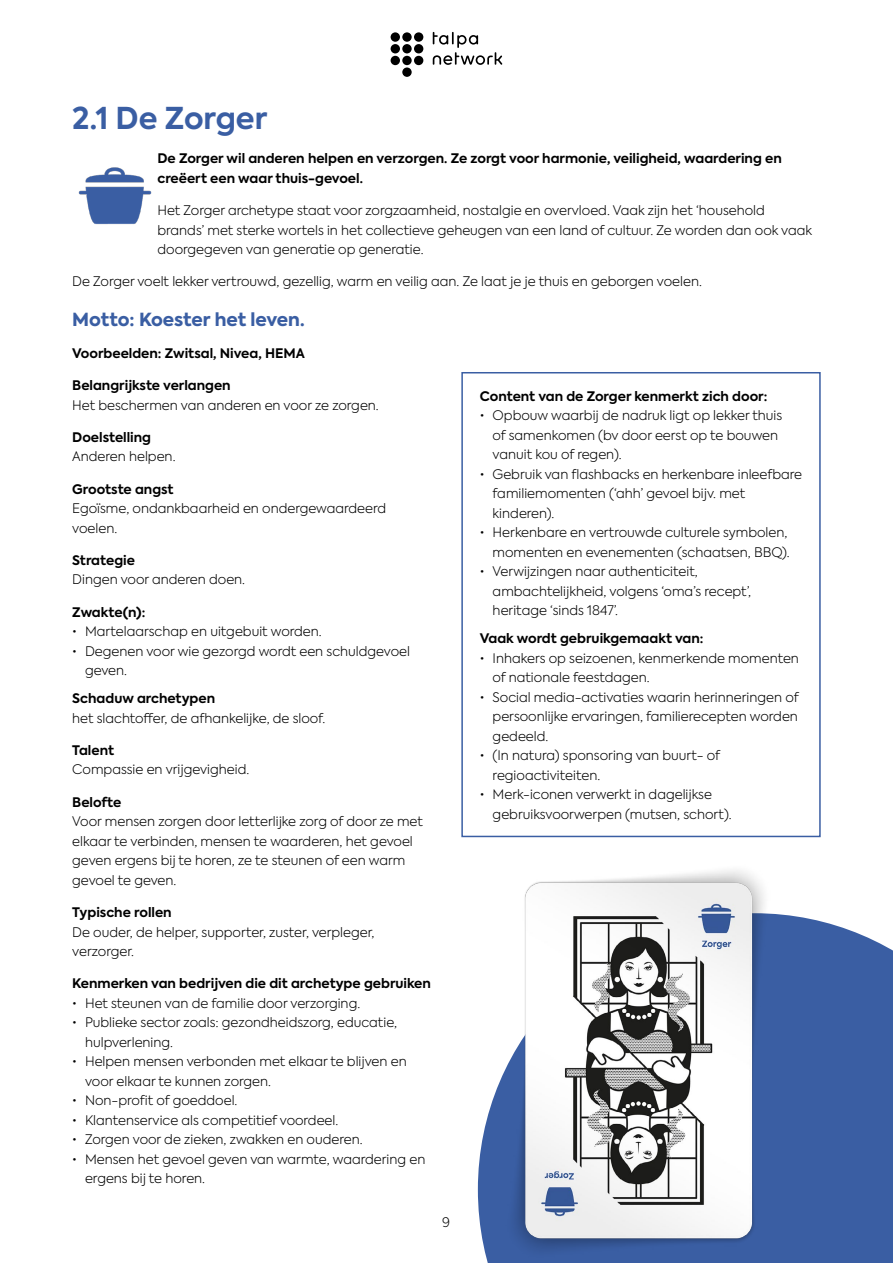
<style>
.page{position:relative;width:893px;height:1263px;background:#fff}
.page>*{position:absolute;margin:0;border:0;box-sizing:border-box;transform-origin:0 0}
.t1{font:700 30px "Axiforma";color:#3a5ea3}
.t2{font:800 18px "Axiforma";letter-spacing:-.01em;color:#3a5ea3}
.t3{font:300 13.2px/19.5px "Axiforma";color:#000}
.t4{font:700 13.2px/19.5px "Axiforma";color:#000}
</style>
<div class="page">
<div style="left:391px;top:32px;width:9px;height:10px;background:#000;border-radius:50%"></div>
<svg style="left:402px;top:32px;width:10px;height:10px"></svg>
<div style="left:414px;top:32px;width:9px;height:10px;background:#000;border-radius:50%"></div>
<div style="left:391px;top:44px;width:9px;height:9px;background:#000;border-radius:50%"></div>
<div style="left:402px;top:44px;width:10px;height:9px;background:#000;border-radius:50%"></div>
<div style="left:414px;top:44px;width:9px;height:9px;background:#000;border-radius:50%"></div>
<div style="left:391px;top:56px;width:9px;height:9px;background:#000;border-radius:50%"></div>
<div style="left:402px;top:56px;width:10px;height:9px;background:#000;border-radius:50%"></div>
<div style="left:414px;top:56px;width:9px;height:9px;background:#000;border-radius:50%"></div>
<div style="left:402px;top:67px;width:10px;height:10px;background:#000;border-radius:50%"></div>
<svg style="left:433px;top:32px;width:69px;height:33px"></svg>
<svg style="left:478px;top:913px;width:415px;height:350px;background:#5574af"></svg>
<img style="left:506px;top:870px;width:264px;height:393px">
<div style="left:461px;top:372px;width:360px;height:465px;border:2px solid #3a5ea3"></div>
<img style="left:78px;top:167px;width:74px;height:58px">
<h1 class="t1" style="left:72px;top:98px;width:197px">2.1 De Zorger</h1>
<p class="t4" style="left:157px;top:149px;width:626px">De Zorger wil anderen helpen en verzorgen. Ze zorgt voor harmonie, veiligheid, waardering en creëert een waar thuis-gevoel.</p>
<p class="t3" style="left:157px;top:201px;width:656px">Het Zorger archetype staat voor zorgzaamheid, nostalgie en overvloed. Vaak zijn het ‘household brands’ met sterke wortels in het collectieve geheugen van een land of cultuur. Ze worden dan ook vaak doorgegeven van generatie op generatie.</p>
<p class="t3" style="left:72px;top:272px;width:631px">De Zorger voelt lekker vertrouwd, gezellig, warm en veilig aan. Ze laat je je thuis en geborgen voelen.</p>
<h2 class="t2" style="left:72px;top:306px;width:234px">Motto: Koester het leven.</h2>
<p class="t4" style="left:72px;top:343px;width:234px">Voorbeelden: Zwitsal, Nivea, HEMA</p>
<p class="t4" style="left:72px;top:376px;width:160px">Belangrijkste verlangen</p>
<p class="t3" style="left:72px;top:395px;width:308px">Het beschermen van anderen en voor ze zorgen.</p>
<p class="t4" style="left:72px;top:427px;width:80px">Doelstelling</p>
<p class="t3" style="left:72px;top:447px;width:105px">Anderen helpen.</p>
<p class="t4" style="left:72px;top:479px;width:103px">Grootste angst</p>
<p class="t3" style="left:72px;top:498px;width:315px">Egoïsme, ondankbaarheid en ondergewaardeerd voelen.</p>
<p class="t4" style="left:72px;top:550px;width:64px">Strategie</p>
<p class="t3" style="left:72px;top:570px;width:174px">Dingen voor anderen doen.</p>
<p class="t4" style="left:72px;top:602px;width:75px">Zwakte(n):</p>
<p class="t3" style="left:72px;top:621px;width:251px">• Martelaarschap en uitgebuit worden.</p>
<p class="t3" style="left:85px;top:641px;width:327px;text-indent:-13px">• Degenen voor wie gezorgd wordt een schuldgevoel geven.</p>
<p class="t4" style="left:72px;top:689px;width:144px">Schaduw archetypen</p>
<p class="t3" style="left:72px;top:708px;width:255px">het slachtoffer, de afhankelijke, de sloof.</p>
<p class="t4" style="left:72px;top:741px;width:43px">Talent</p>
<p class="t3" style="left:72px;top:760px;width:179px">Compassie en vrijgevigheid.</p>
<p class="t4" style="left:72px;top:792px;width:51px">Belofte</p>
<p class="t3" style="left:72px;top:812px;width:352px">Voor mensen zorgen door letterlijke zorg of door ze met elkaar te verbinden, mensen te waarderen, het gevoel geven ergens bij te horen, ze te steunen of een warm gevoel te geven.</p>
<p class="t4" style="left:72px;top:903px;width:101px">Typische rollen</p>
<p class="t3" style="left:72px;top:922px;width:304px">De ouder, de helper, supporter, zuster, verpleger, verzorger.</p>
<p class="t4" style="left:72px;top:974px;width:360px">Kenmerken van bedrijven die dit archetype gebruiken</p>
<p class="t3" style="left:72px;top:993px;width:289px">• Het steunen van de familie door verzorging.</p>
<p class="t3" style="left:85px;top:1013px;width:314px;text-indent:-13px">• Publieke sector zoals: gezondheidszorg, educatie, hulpverlening.</p>
<p class="t3" style="left:85px;top:1052px;width:323px;text-indent:-13px">• Helpen mensen verbonden met elkaar te blijven en voor elkaar te kunnen zorgen.</p>
<p class="t3" style="left:72px;top:1091px;width:167px">• Non-profit of goeddoel.</p>
<p class="t3" style="left:72px;top:1110px;width:268px">• Klantenservice als competitief voordeel.</p>
<p class="t3" style="left:72px;top:1130px;width:292px">• Zorgen voor de zieken, zwakken en ouderen.</p>
<p class="t3" style="left:85px;top:1149px;width:342px;text-indent:-13px">• Mensen het gevoel geven van warmte, waardering en ergens bij te horen.</p>
<p class="t3" style="left:442px;top:1212px;width:9px">9</p>
<p class="t4" style="left:480px;top:386px;width:289px">Content van de Zorger kenmerkt zich door:</p>
<p class="t3" style="left:493px;top:406px;width:291px;text-indent:-13px">• Opbouw waarbij de nadruk ligt op lekker thuis of samenkomen (bv door eerst op te bouwen vanuit kou of regen).</p>
<p class="t3" style="left:493px;top:464px;width:311px;text-indent:-13px">• Gebruik van flashbacks en herkenbare inleefbare familiemomenten (‘ahh’ gevoel bijv. met kinderen).</p>
<p class="t3" style="left:480px;top:523px;width:311px;text-align:right">• Herkenbare en vertrouwde culturele symbolen, momenten en evenementen (schaatsen, BBQ).</p>
<p class="t3" style="left:493px;top:562px;width:260px;text-indent:-13px">• Verwijzingen naar authenticiteit, ambachtelijkheid, volgens ‘oma’s recept’, heritage ‘sinds 1847’.</p>
<p class="t4" style="left:480px;top:629px;width:225px">Vaak wordt gebruikgemaakt van:</p>
<p class="t3" style="left:493px;top:648px;width:308px;text-indent:-13px">• Inhakers op seizoenen, kenmerkende momenten of nationale feestdagen.</p>
<p class="t3" style="left:493px;top:687px;width:308px;text-align:justify;text-indent:-13px">• Social media-activaties waarin herinneringen of persoonlijke ervaringen, familierecepten worden gedeeld.</p>
<p class="t3" style="left:493px;top:746px;width:229px;text-indent:-13px">• (In natura) sponsoring van buurt- of regioactiviteiten.</p>
<p class="t3" style="left:493px;top:785px;width:240px;text-indent:-13px">• Merk-iconen verwerkt in dagelijkse gebruiksvoorwerpen (mutsen, schort).</p>
</div>
